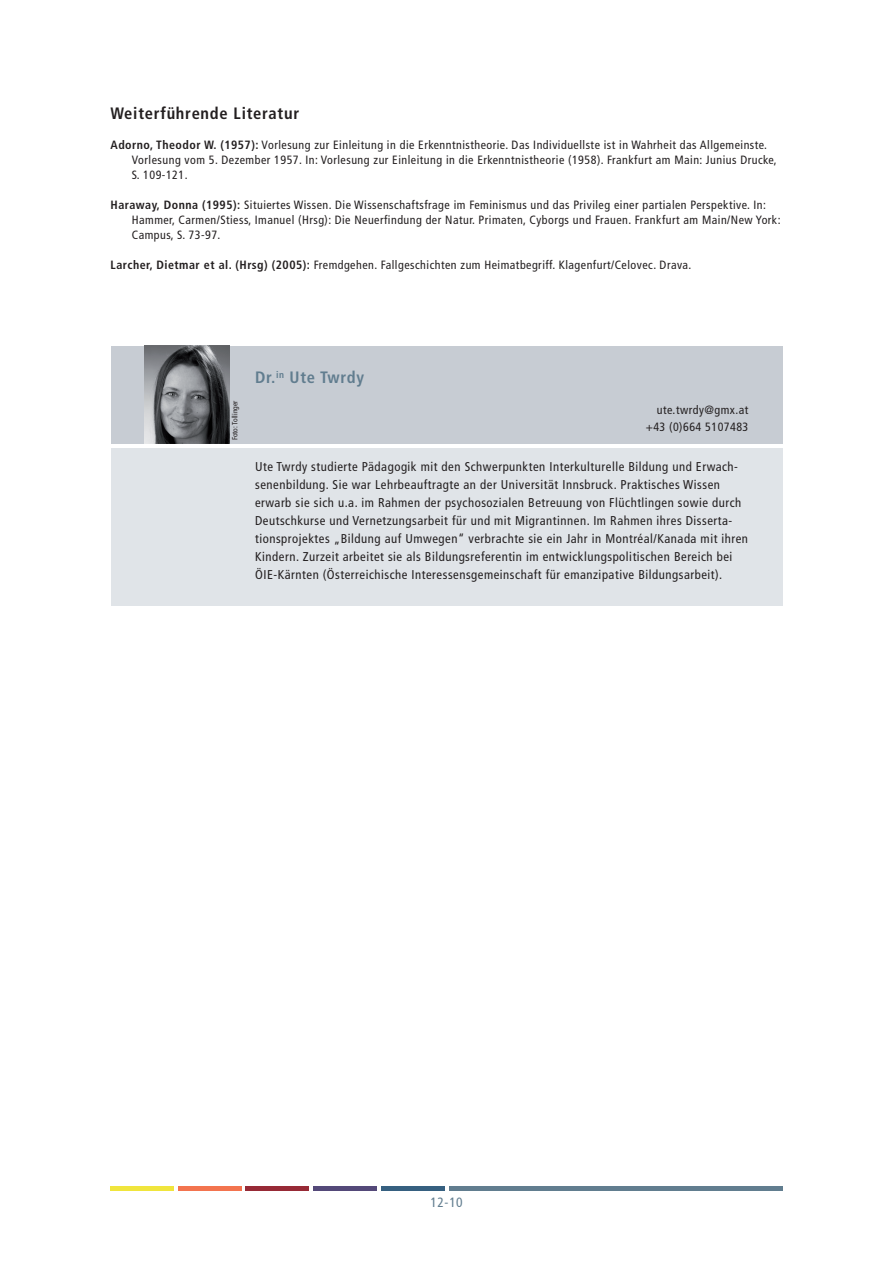
<style>
.page{position:relative;width:893px;height:1263px;background:#fff}
.page>*{position:absolute;margin:0;border:0;box-sizing:border-box;transform-origin:0 0}
.t1{font:700 condensed 16.5px "Frutiger LT Std";letter-spacing:.045em;color:#231f20}
.t2{font:700 condensed 16.5px "Frutiger LT Std";letter-spacing:.045em;color:#617d8f}
.t3{font:condensed 13.5px "Frutiger LT Std";color:#617d8f}
.CV{font:condensed 12.75px/18px "Frutiger LT Std";letter-spacing:.04em;color:#231f20}
.Literatur{font:condensed 12px/15px "Frutiger LT Std";letter-spacing:.04em;color:#231f20}
.CV_Kontakt{font:condensed 12px "Frutiger LT Std";letter-spacing:.04em;color:#231f20}
.t4{font:condensed 7.5px "Frutiger LT Std";letter-spacing:.005em;color:#231f20}
.s1{font-weight:700}
</style>
<div class="page">
<div style="left:111px;top:1186px;width:63px;height:5px;background:#f0e53d"></div>
<div style="left:178px;top:1186px;width:64px;height:5px;background:#f3744f"></div>
<div style="left:246px;top:1186px;width:63px;height:5px;background:#972a36"></div>
<div style="left:313px;top:1186px;width:64px;height:5px;background:#544979"></div>
<div style="left:381px;top:1186px;width:63px;height:5px;background:#366080"></div>
<div style="left:449px;top:1186px;width:333px;height:5px;background:#617d8f"></div>
<div style="left:111px;top:346px;width:671px;height:98px;background:#c7ccd3"></div>
<div style="left:111px;top:448px;width:671px;height:157px;background:#e0e4e8"></div>
<img style="left:145px;top:346px;width:85px;height:98px">
<p class="t1" style="left:111px;top:103px;width:190px">Weiterführende Literatur</p>
<p class="Literatur" style="left:132px;top:137px;width:646px;text-indent:-21px"><span class="s1">Adorno, Theodor W. (1957):</span> Vorlesung zur Einleitung in die Erkenntnistheorie. Das Individuellste ist in Wahrheit das Allgemeinste.<br>Vorlesung vom 5. Dezember 1957. In: Vorlesung zur Einleitung in die Erkenntnistheorie (1958). Frankfurt am Main: Junius Drucke,<br>S. 109-121.</p>
<p class="Literatur" style="left:132px;top:197px;width:650px;text-indent:-21px"><span class="s1">Haraway, Donna (1995):</span> Situiertes Wissen. Die Wissenschaftsfrage im Feminismus und das Privileg einer partialen Perspektive. In:<br>Hammer, Carmen/Stiess, Imanuel (Hrsg): Die Neuerfindung der Natur. Primaten, Cyborgs und Frauen. Frankfurt am Main/New York:<br>Campus, S. 73-97.</p>
<p class="Literatur" style="left:111px;top:257px;width:582px"><span class="s1">Larcher, Dietmar et al. (Hrsg) (2005):</span> Fremdgehen. Fallgeschichten zum Heimatbegriff. Klagenfurt/Celovec. Drava.</p>
<p class="t4" style="left:230px;top:440px;width:41px;rotate:-90deg">Foto: Tollinger</p>
<p class="t2" style="left:255px;top:367px;width:110px">Dr.<sup>in</sup> Ute Twrdy</p>
<p class="CV_Kontakt" style="left:657px;top:403px;width:93px">ute.twrdy@gmx.at</p>
<p class="CV_Kontakt" style="left:646px;top:420px;width:104px">+43 (0)664 5107483</p>
<p class="CV" style="left:255px;top:458px;width:494px">Ute Twrdy studierte Pädagogik mit den Schwerpunkten Interkulturelle Bildung und Erwach&shy;senenbildung. Sie war Lehrbeauftragte an der Universität Innsbruck. Praktisches Wissen erwarb sie sich u.a. im Rahmen der psychosozialen Betreuung von Flüchtlingen sowie durch Deutschkurse und Vernetzungsarbeit für und mit Migrantinnen. Im Rahmen ihres Disserta&shy;tionsprojektes „Bildung auf Umwegen“ verbrachte sie ein Jahr in Montréal/Kanada mit ihren Kindern. Zurzeit arbeitet sie als Bildungsreferentin im entwicklungspolitischen Bereich bei ÖIE-Kärnten (Österreichische Interessensgemeinschaft für emanzipative Bildungsarbeit).</p>
<p class="t3" style="left:430px;top:1195px;width:34px">12-10</p>
</div>
